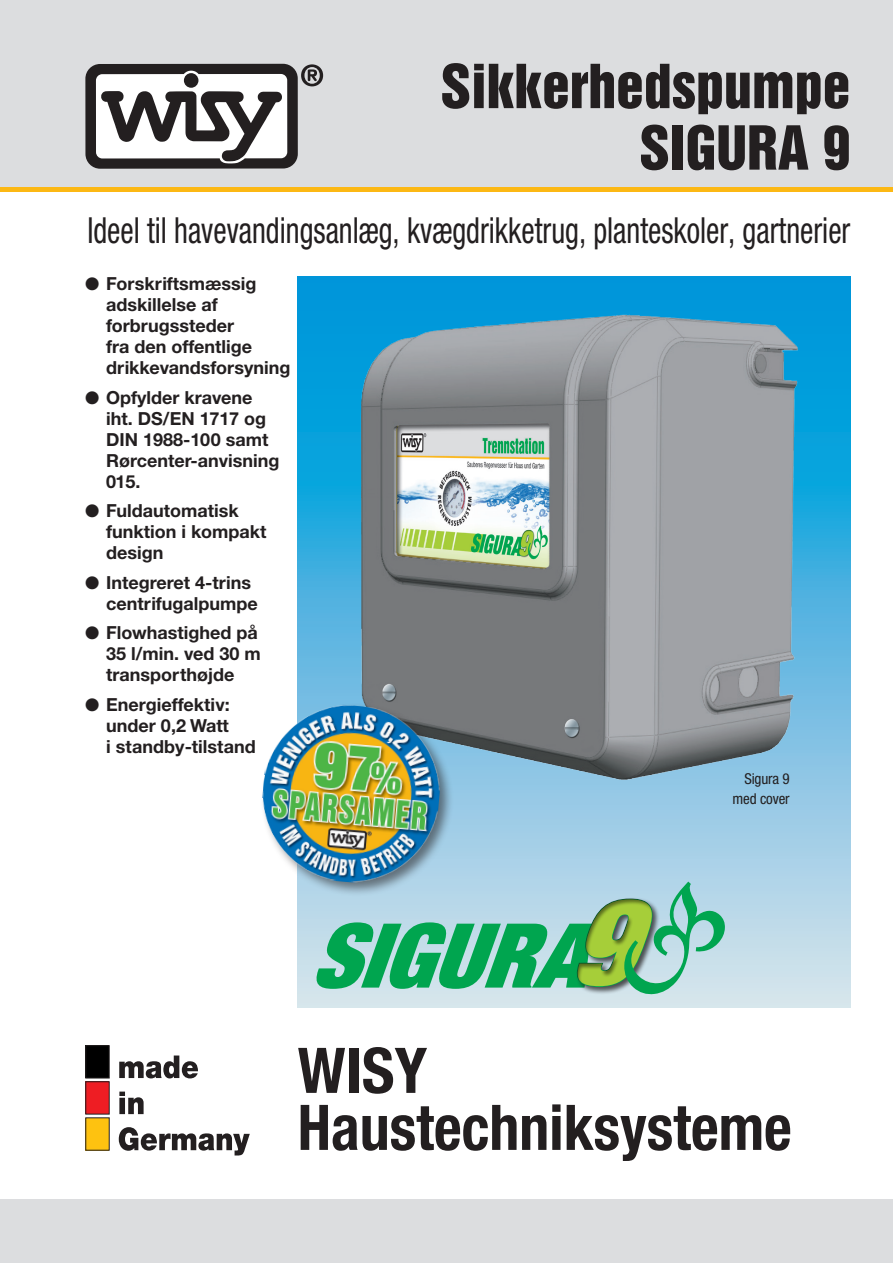
<style>
.page{position:relative;width:893px;height:1263px;background:#fff}
.page>*{position:absolute;margin:0;border:0;box-sizing:border-box;transform-origin:0 0}
.t1{font:italic 900 expanded 89.55px "Helvetica Neue";color:#00a54f}
.t2{font:700 condensed 63px/57px "Helvetica Neue";color:#231f20}
.t3{font:55.5px/61.5px "Helvetica Inserat LT Pro";color:#231f20;text-align:right}
.t4{font:condensed 36px "Helvetica Neue LT Pro";color:#231f20;scale:.83 1}
.t5{font:700 18px/21px "Helvetica Neue CE";color:#231f20}
.t6{font:condensed 15px/20.1px "Helvetica Neue";letter-spacing:-.01em;color:#231f20;text-align:right}
.s1{font-size:120.3px;color:#a6ce39}
</style>
<div class="page">
<svg style="left:298px;top:276px;width:552px;height:732px;background:#87c7e5"></svg>
<img style="left:327px;top:292px;width:516px;height:521px">
<div style="left:0;top:0;width:893px;height:187px;background:#dcdddf"></div>
<div style="left:0;top:1199px;width:893px;height:64px;background:#dcdddf"></div>
<svg style="left:119px;top:1055px;width:79px;height:23px"></svg>
<svg style="left:119px;top:1091px;width:25px;height:23px"></svg>
<svg style="left:119px;top:1127px;width:131px;height:28px"></svg>
<div style="left:86px;top:1046px;width:23px;height:32px;background:#000"></div>
<div style="left:85px;top:1045px;width:25px;height:33px;border:1px solid #231f20"></div>
<div style="left:86px;top:1082px;width:23px;height:32px;background:#ee1d23"></div>
<div style="left:85px;top:1081px;width:25px;height:33px;border:1px solid #231f20"></div>
<div style="left:86px;top:1118px;width:23px;height:32px;background:#fec210"></div>
<div style="left:85px;top:1117px;width:25px;height:34px;border:1px solid #231f20"></div>
<hr style="left:0;top:187px;width:893px;height:4px;background:#fcb814">
<svg style="left:85px;top:64px;width:238px;height:105px;background:#959394"></svg>
<div style="left:516px;top:861px;width:278px;height:159px;background:#231f20;opacity:.55"></div>
<div style="left:259px;top:702px;width:195px;height:195px;background:#231f20;opacity:.55"></div>
<img style="left:259px;top:701px;width:185px;height:186px">
<svg style="left:574px;top:881px;width:161px;height:129px;background:#a7bec7"></svg>
<h3 class="t3" style="left:440px;top:57px;width:412px">Sikkerhedspumpe<br>SIGura 9</h3>
<h3 class="t4" style="left:87px;top:209px;width:921px">Ideel til havevandingsanlæg, kvægdrikketrug, planteskoler, gartnerier</h3>
<p class="t5" style="left:106px;top:274px;width:186px;text-indent:-21px">● Forskriftsmæssig adskillelse af forbrugssteder<br>fra den offentlige drikkevandsforsyning</p>
<p class="t5" style="left:106px;top:387px;width:175px;text-indent:-21px">● Opfylder kravene iht. DS/EN 1717 og<br>DIN 1988-100 samt<br>Rørcenter-anvisning<br>015.</p>
<p class="t5" style="left:106px;top:501px;width:162px;text-indent:-21px">● Fuldautomatisk funktion i kompakt design</p>
<p class="t5" style="left:106px;top:572px;width:153px;text-indent:-21px">● Integreret 4-trins centrifugalpumpe</p>
<p class="t5" style="left:106px;top:623px;width:156px;text-indent:-21px">● Flowhastighed på<br>35 l/min. ved 30 m transporthøjde</p>
<p class="t5" style="left:106px;top:694px;width:151px;text-indent:-21px">● Energieffektiv: under 0,2 Watt<br>i standby-tilstand</p>
<p class="t6" style="left:733px;top:769px;width:59px">Sigura 9 med cover</p>
<h1 class="t1" style="left:310px;top:898px;width:323px">SIGURA<span class="s1">9</span></h1>
<h2 class="t2" style="left:298px;top:1041px;width:496px">WISY<br>Haustechniksysteme</h2>
</div>
